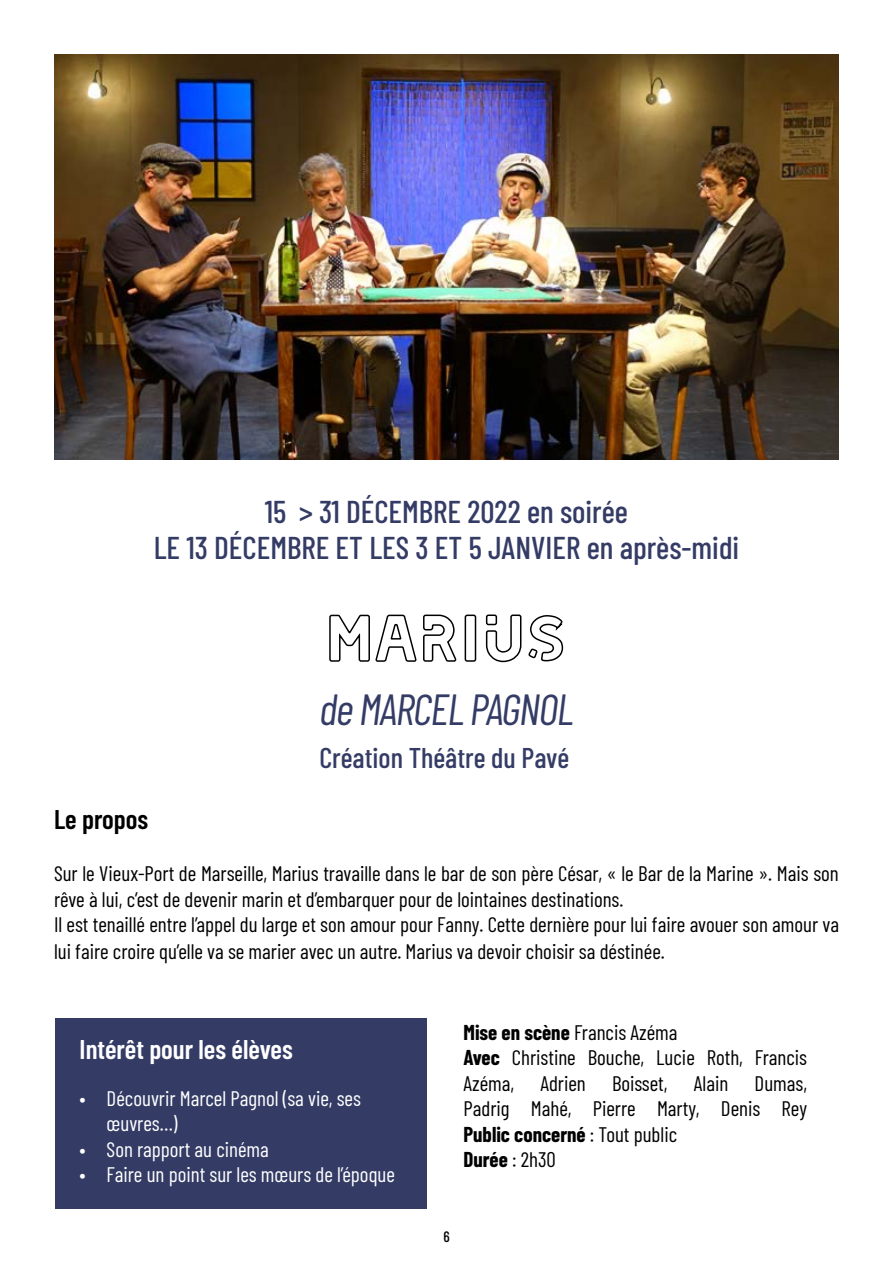
<style>
.page{position:relative;width:893px;height:1263px;background:#fff}
.page>*{position:absolute;margin:0;border:0;box-sizing:border-box;transform-origin:0 0}
.t1{font:63px "LEIXO DEMO";color:#fff}
.t2{font:italic 43.5px "Barlow Condensed";letter-spacing:-.03em;color:#343c66}
.t3{font:500 31.5px/36px "Barlow Condensed";color:#343c66;text-align:center}
.t4{font:500 28.5px "Barlow Condensed";color:#343c66}
.t5{font:600 27px "Barlow Condensed";color:#fff}
.t6{font:600 27px "Barlow Condensed";color:#000}
.t7{font:21px/25.5px "Barlow Condensed";color:#000}
.t8{font:21px/25.5px "Barlow Condensed";color:#fff}
.t9{font:500 15px "Barlow Condensed";color:#000}
.s1{font-weight:700}
</style>
<div class="page">
<img style="left:54px;top:54px;width:785px;height:405px">
<svg style="left:329px;top:614px;width:235px;height:49px"></svg>
<div style="left:55px;top:1019px;width:371px;height:190px;background:#343c66"></div>
<h3 class="t3" style="left:154px;top:491px;width:587px">15 &gt; 31 DÉCEMBRE 2022 en soirée<br>LE 13 DÉCEMBRE ET LES 3 ET 5 JANVIER en après-midi</h3>
<h1 class="t1" style="left:326px;top:605px;width:242px">maRIUS</h1>
<h2 class="t2" style="left:319px;top:678px;width:255px">de MARCEL PAGNOL</h2>
<h3 class="t4" style="left:319px;top:738px;width:251px">Création Théâtre du Pavé</h3>
<p class="t6" style="left:54px;top:800px;width:96px">Le propos</p>
<p class="t7" style="left:54px;top:859px;width:787px;line-height:26px">Sur le Vieux-Port de Marseille, Marius travaille dans le bar de son père César, « le Bar de la Marine ». Mais son rêve à lui, c’est de devenir marin et d’embarquer pour de lointaines destinations.<br>Il est tenaillé entre l’appel du large et son amour pour Fanny. Cette dernière pour lui faire avouer son amour va lui faire croire qu’elle va se marier avec un autre. Marius va devoir choisir sa déstinée.</p>
<p class="t5" style="left:80px;top:1030px;width:215px">Intérêt pour les élèves</p>
<p class="t8" style="left:107px;top:1084px;width:256px;text-indent:-27px">• Découvrir Marcel Pagnol (sa vie, ses œuvres…)</p>
<p class="t8" style="left:80px;top:1135px;width:191px">• Son rapport au cinéma</p>
<p class="t8" style="left:80px;top:1160px;width:317px">• Faire un point sur les mœurs de l’époque</p>
<p class="t7" style="left:463px;top:1018px;width:345px"><span class="s1">Mise en scène</span> Francis Azéma<br><span class="s1">Avec</span> Christine Bouche, Lucie Roth, Francis<br>Azéma,</p>
<p class="t7" style="left:540px;top:1069px;width:47px">Adrien</p>
<p class="t7" style="left:612px;top:1069px;width:57px">Boisset,</p>
<p class="t7" style="left:694px;top:1069px;width:36px">Alain</p>
<p class="t7" style="left:463px;top:1069px;width:345px;text-indent:291px">Dumas,<br>Padrig Mahé, Pierre Marty, Denis Rey<br><span class="s1">Public concerné</span> : Tout public<br><span class="s1">Durée</span> : 2h30</p>
<p class="t9" style="left:443px;top:1226px;width:8px">6</p>
</div>
